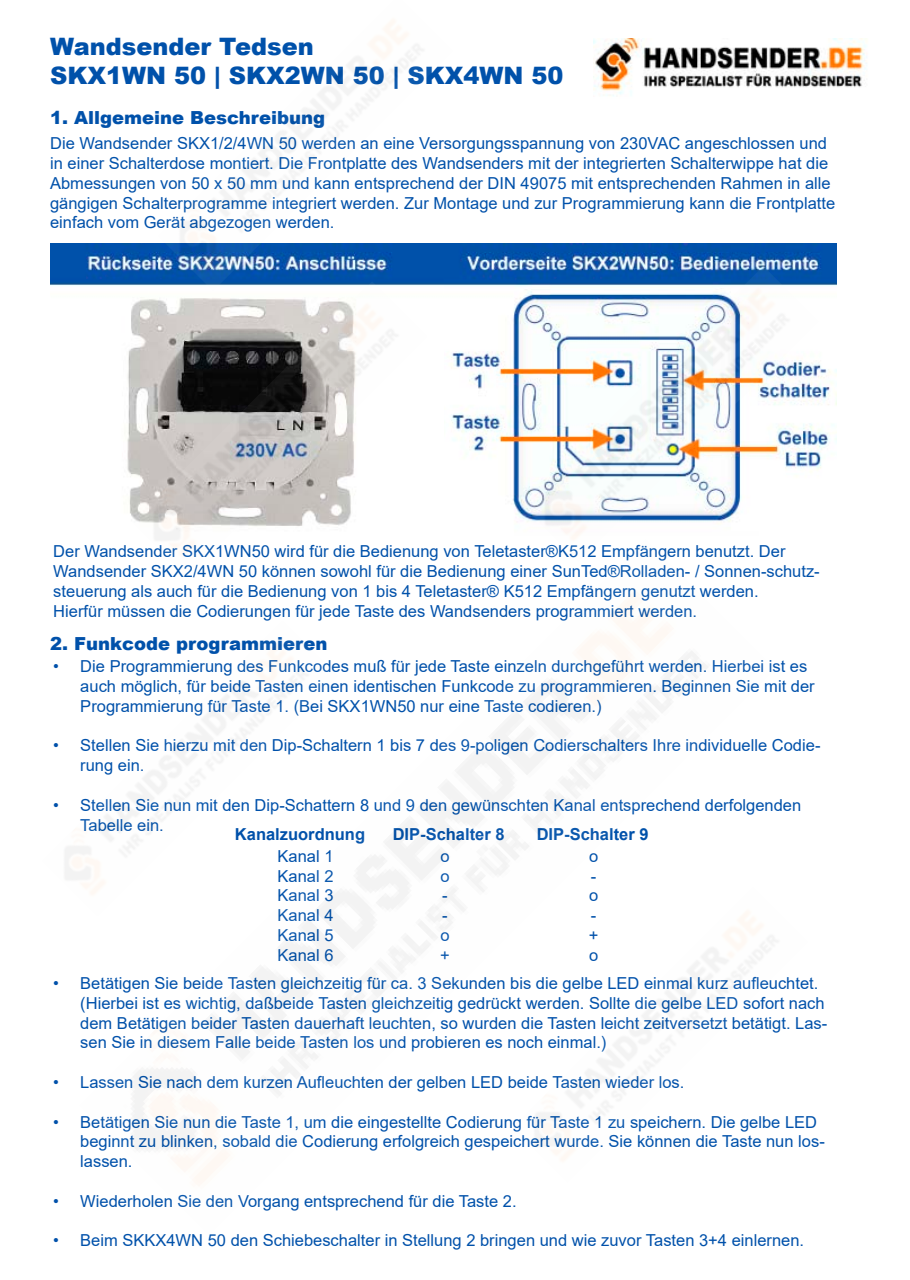
<style>
.page{position:relative;width:910px;height:1280px;background:#fff}
.page>*{position:absolute;margin:0;border:0;box-sizing:border-box;transform-origin:0 0}
.t1{font:900 24px/28.8px "Arial";color:#0051aa}
.t2{font:900 18px "Arial";color:#0051aa}
.t3{font:16.5px/19.8px "Arial";color:#0051aa}
.t4{font:700 16.5px "Arial";color:#0051aa}
</style>
<div class="page">
<img style="left:50px;top:243px;width:787px;height:275px">
<img style="left:594px;top:38px;width:272px;height:58px">
<img style="left:132px;top:281px;width:295px;height:276px">
<img style="left:523px;top:266px;width:295px;height:276px">
<img style="left:158px;top:20px;width:295px;height:271px">
<h1 class="t1" style="left:50px;top:32px;width:515px">Wandsender Tedsen<br>SKX1WN 50 | SKX2WN 50 | SKX4WN 50</h1>
<p class="t2" style="left:50px;top:105px;width:277px">1. Allgemeine Beschreibung</p>
<p class="t3" style="left:50px;top:133px;width:786px">Die Wandsender SKX1/2/4WN 50 werden an eine Versorgungsspannung von 230VAC angeschlossen und in einer Schalterdose montiert. Die Frontplatte des Wandsenders mit der integrierten Schalterwippe hat die Abmessungen von 50 x 50 mm und kann entsprechend der DIN 49075 mit entsprechenden Rahmen in alle gängigen Schalterprogramme integriert werden. Zur Montage und zur Programmierung kann die Frontplatte einfach vom Gerät abgezogen werden.</p>
<p class="t3" style="left:53px;top:542px;width:768px">Der Wandsender SKX1WN50 wird für die Bedienung von Teletaster®K512 Empfängern benutzt. Der Wandsender SKX2/4WN 50 können sowohl für die Bedienung einer SunTed®Rolladen- / Sonnen-schutz&shy;steuerung als auch für die Bedienung von 1 bis 4 Teletaster® K512 Empfängern genutzt werden.<br>Hierfür müssen die Codierungen für jede Taste des Wandsenders programmiert werden.</p>
<p class="t2" style="left:50px;top:630px;width:279px">2. Funkcode programmieren</p>
<p class="t3" style="left:80px;top:656px;width:736px;text-indent:-27px">• Die Programmierung des Funkcodes muß für jede Taste einzeln durchgeführt werden. Hierbei ist es auch möglich, für beide Tasten einen identischen Funkcode zu programmieren. Beginnen Sie mit der<br>Programmierung für Taste 1. (Bei SKX1WN50 nur eine Taste codieren.)</p>
<p class="t3" style="left:80px;top:736px;width:742px;text-indent:-27px">• Stellen Sie hierzu mit den Dip-Schaltern 1 bis 7 des 9-poligen Codierschalters Ihre individuelle Codie&shy;rung ein.</p>
<p class="t3" style="left:80px;top:795px;width:722px;text-indent:-27px">• Stellen Sie nun mit den Dip-Schattern 8 und 9 den gewünschten Kanal entsprechend derfolgenden<br>Tabelle ein.</p>
<p class="t4" style="left:235px;top:822px;width:132px">Kanalzuordnung</p>
<p class="t4" style="left:393px;top:822px;width:113px">DIP-Schalter 8</p>
<p class="t4" style="left:537px;top:822px;width:113px">DIP-Schalter 9</p>
<p class="t3" style="left:278px;top:846px;width:57px;text-align:justify">Kanal 1<br>Kanal 2<br>Kanal 3<br>Kanal 4<br>Kanal 5<br>Kanal 6</p>
<p class="t3" style="left:440px;top:846px;width:11px">o o - - o +</p>
<p class="t3" style="left:589px;top:846px;width:11px">o - o - + o</p>
<p class="t3" style="left:80px;top:973px;width:748px;text-indent:-27px">• Betätigen Sie beide Tasten gleichzeitig für ca. 3 Sekunden bis die gelbe LED einmal kurz aufleuchtet. (Hierbei ist es wichtig, daßbeide Tasten gleichzeitig gedrückt werden. Sollte die gelbe LED sofort nach dem Betätigen beider Tasten dauerhaft leuchten, so wurden die Tasten leicht zeitversetzt betätigt. Las&shy;sen Sie in diesem Falle beide Tasten los und probieren es noch einmal.)</p>
<p class="t3" style="left:53px;top:1072px;width:633px">• Lassen Sie nach dem kurzen Aufleuchten der gelben LED beide Tasten wieder los.</p>
<p class="t3" style="left:80px;top:1112px;width:746px;text-indent:-27px">• Betätigen Sie nun die Taste 1, um die eingestellte Codierung für Taste 1 zu speichern. Die gelbe LED beginnt zu blinken, sobald die Codierung erfolgreich gespeichert wurde. Sie können die Taste nun los&shy;lassen.</p>
<p class="t3" style="left:53px;top:1191px;width:465px">• Wiederholen Sie den Vorgang entsprechend für die Taste 2.</p>
<p class="t3" style="left:53px;top:1231px;width:752px">• Beim SKKX4WN 50 den Schiebeschalter in Stellung 2 bringen und wie zuvor Tasten 3+4 einlernen.</p>
</div>
